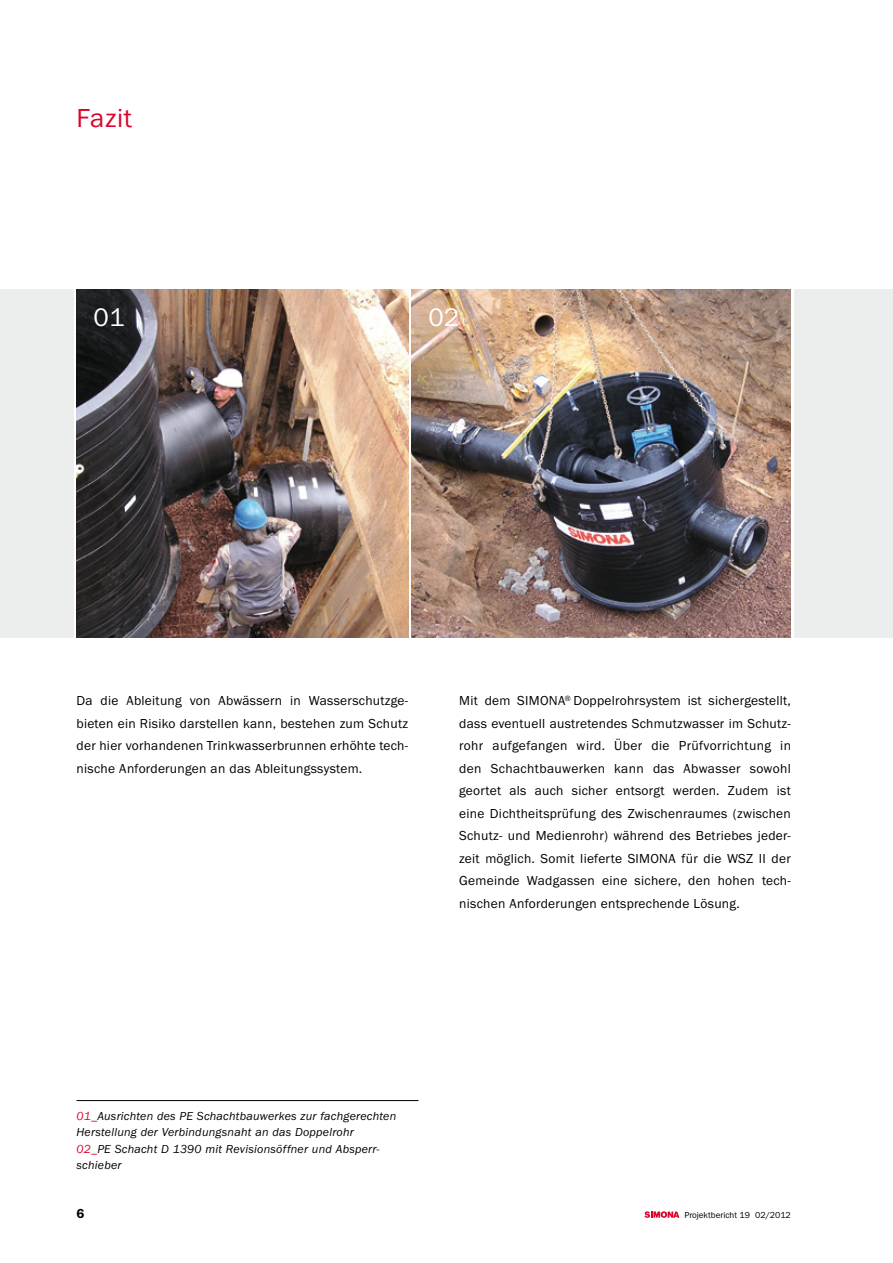
<style>
.page{position:relative;width:893px;height:1263px;background:#fff}
.page>*{position:absolute;margin:0;border:0;box-sizing:border-box;transform-origin:0 0}
.t1{font:27px "Franklin Gothic URW Boo";letter-spacing:.02em;color:#dc042d}
.t2{font:26.25px "Franklin Gothic URW Boo";color:#fff}
.t3{font:13.5px/22.5px "Franklin Gothic URW Boo";letter-spacing:.02em;color:#000;text-align:justify}
.t4{font:13.5px "Franklin Gothic URW Dem";color:#000}
.t5{font:12px/16.5px "Franklin Gothic URW Boo Ita";letter-spacing:.02em;color:#000}
.t6{font:9px "Franklin Gothic URW Boo";color:#000}
.s1{color:#dc042d}
</style>
<div class="page">
<div style="left:794px;top:289px;width:99px;height:349px;background:#eceded"></div>
<hr style="left:77px;top:1100px;width:341px;height:1px;background:#000">
<img style="left:77px;top:289px;width:331px;height:349px">
<img style="left:411px;top:289px;width:380px;height:349px">
<div style="left:0;top:289px;width:73px;height:349px;background:#eceded"></div>
<svg style="left:644px;top:1211px;width:35px;height:7px"></svg>
<h1 class="t1" style="left:77px;top:101px;width:57px">Fazit</h1>
<h2 class="t2" style="left:94px;top:301px;width:32px">01</h2>
<h2 class="t2" style="left:428px;top:301px;width:32px">02</h2>
<p class="t3" style="left:77px;top:690px;width:333px">Da die Ableitung von Abwässern in Wasserschutzge&shy;bieten ein Risiko darstellen kann, bestehen zum Schutz der hier vorhandenen Trinkwasserbrunnen erhöhte tech&shy;nische Anforderungen an das Ableitungssystem.</p>
<p class="t3" style="left:459px;top:690px;width:333px">Mit dem SIMONA<sup>®</sup> Doppelrohrsystem ist sichergestellt, dass eventuell austretendes Schmutzwasser im Schutz&shy;rohr aufgefangen wird. Über die Prüfvorrichtung in den Schachtbauwerken kann das Abwasser sowohl geortet als auch sicher entsorgt werden. Zudem ist eine Dichtheitsprüfung des Zwischenraumes (zwischen Schutz- und Medienrohr) während des Betriebes jeder&shy;zeit möglich. Somit lieferte SIMONA für die WSZ II der Gemeinde Wadgassen eine sichere, den hohen tech&shy;nischen Anforderungen entsprechende Lösung.</p>
<p class="t5" style="left:77px;top:1108px;width:321px"><span class="s1">01_</span>Ausrichten des PE Schachtbauwerkes zur fachgerechten Herstellung der Verbindungsnaht an das Doppelrohr<br><span class="s1">02_</span>PE Schacht D 1390 mit Revisionsöffner und Absperr&shy;schieber</p>
<p class="t4" style="left:77px;top:1205px;width:9px">6</p>
<p class="t6" style="left:684px;top:1209px;width:108px">Projektbericht 19 02/2012</p>
</div>
